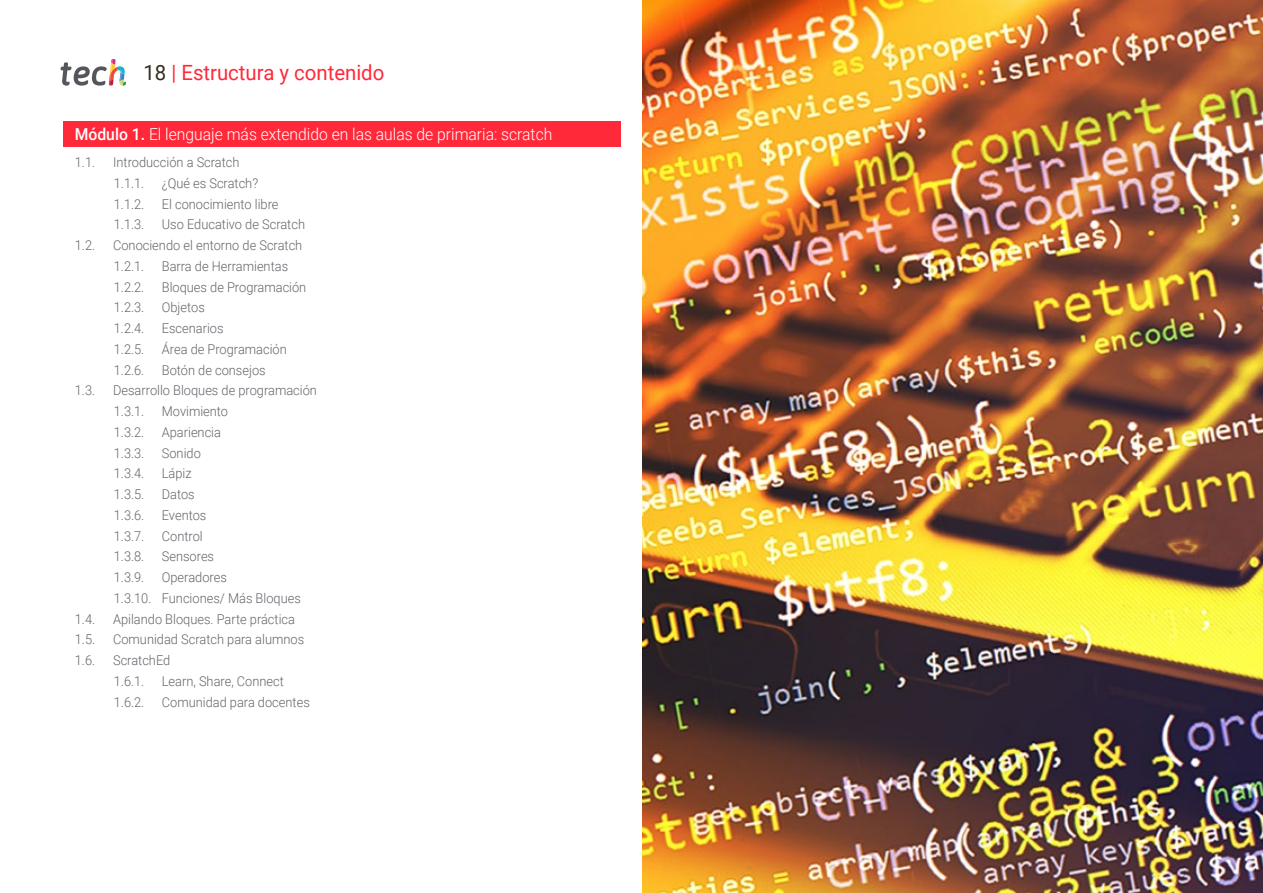
<style>
.page{position:relative;width:1263px;height:893px;background:#fff}
.page>*{position:absolute;margin:0;border:0;box-sizing:border-box;transform-origin:0 0}
.t1{font:21px "Roboto";color:#ff293a}
.t2{font:300 16.5px "Roboto";color:#fff;scale:.95 1}
.t3{font:300 13.5px/20.7px "Roboto";color:#61646a;scale:.95 1}
.s1{color:#312e20}
.s2{font-weight:500}
</style>
<div class="page">
<div style="left:64px;top:121px;width:557px;height:25px;background:#ff293a"></div>
<img style="left:642px;top:0;width:621px;height:893px">
<svg style="left:61px;top:59px;width:65px;height:27px"></svg>
<h1 class="t1" style="left:144px;top:57px;width:242px"><span class="s1">18</span> | Estructura y contenido</h1>
<p class="t2" style="left:75px;top:123px;width:504px"><span class="s2">Módulo 1.</span> El lenguaje más extendido en las aulas de primaria: scratch</p>
<p class="t3" style="left:75px;top:151px;width:23px">1.1.</p>
<p class="t3" style="left:113px;top:151px;width:135px">Introducción a Scratch<br>1.1.1.</p>
<p class="t3" style="left:162px;top:172px;width:103px">¿Qué es Scratch?</p>
<p class="t3" style="left:114px;top:193px;width:34px">1.1.2.</p>
<p class="t3" style="left:162px;top:193px;width:124px">El conocimiento libre</p>
<p class="t3" style="left:114px;top:214px;width:34px">1.1.3.</p>
<p class="t3" style="left:162px;top:214px;width:152px">Uso Educativo de Scratch</p>
<p class="t3" style="left:75px;top:234px;width:23px">1.2.</p>
<p class="t3" style="left:113px;top:234px;width:201px">Conociendo el entorno de Scratch<br>1.2.1.</p>
<p class="t3" style="left:162px;top:255px;width:134px">Barra de Herramientas</p>
<p class="t3" style="left:114px;top:276px;width:34px">1.2.2.</p>
<p class="t3" style="left:162px;top:276px;width:154px">Bloques de Programación</p>
<p class="t3" style="left:114px;top:297px;width:34px">1.2.3.</p>
<p class="t3" style="left:162px;top:297px;width:47px">Objetos</p>
<p class="t3" style="left:114px;top:317px;width:34px">1.2.4.</p>
<p class="t3" style="left:162px;top:317px;width:67px">Escenarios</p>
<p class="t3" style="left:114px;top:338px;width:34px">1.2.5.</p>
<p class="t3" style="left:162px;top:338px;width:133px">Área de Programación</p>
<p class="t3" style="left:114px;top:359px;width:34px">1.2.6.</p>
<p class="t3" style="left:162px;top:359px;width:111px">Botón de consejos</p>
<p class="t3" style="left:75px;top:380px;width:23px">1.3.</p>
<p class="t3" style="left:113px;top:380px;width:216px">Desarrollo Bloques de programación<br>1.3.1.</p>
<p class="t3" style="left:162px;top:400px;width:71px">Movimiento</p>
<p class="t3" style="left:114px;top:421px;width:34px">1.3.2.</p>
<p class="t3" style="left:162px;top:421px;width:64px">Apariencia</p>
<p class="t3" style="left:114px;top:442px;width:34px">1.3.3.</p>
<p class="t3" style="left:162px;top:442px;width:43px">Sonido</p>
<p class="t3" style="left:114px;top:463px;width:34px">1.3.4.</p>
<p class="t3" style="left:162px;top:463px;width:33px">Lápiz</p>
<p class="t3" style="left:114px;top:483px;width:34px">1.3.5.</p>
<p class="t3" style="left:162px;top:483px;width:36px">Datos</p>
<p class="t3" style="left:114px;top:504px;width:34px">1.3.6.</p>
<p class="t3" style="left:162px;top:504px;width:48px">Eventos</p>
<p class="t3" style="left:114px;top:525px;width:34px">1.3.7.</p>
<p class="t3" style="left:162px;top:525px;width:45px">Control</p>
<p class="t3" style="left:114px;top:546px;width:34px">1.3.8.</p>
<p class="t3" style="left:162px;top:546px;width:57px">Sensores</p>
<p class="t3" style="left:114px;top:566px;width:34px">1.3.9.</p>
<p class="t3" style="left:114px;top:566px;width:198px;text-indent:48px">Operadores<br>1.3.10. Funciones/ Más Bloques</p>
<p class="t3" style="left:75px;top:608px;width:23px">1.4.</p>
<p class="t3" style="left:113px;top:608px;width:193px">Apilando Bloques. Parte práctica</p>
<p class="t3" style="left:75px;top:629px;width:23px">1.5.</p>
<p class="t3" style="left:113px;top:629px;width:203px">Comunidad Scratch para alumnos</p>
<p class="t3" style="left:75px;top:649px;width:23px">1.6.</p>
<p class="t3" style="left:113px;top:649px;width:62px">ScratchEd<br>1.6.1.</p>
<p class="t3" style="left:162px;top:670px;width:130px">Learn, Share, Connect</p>
<p class="t3" style="left:114px;top:691px;width:34px">1.6.2.</p>
<p class="t3" style="left:162px;top:691px;width:157px">Comunidad para docentes</p>
</div>
